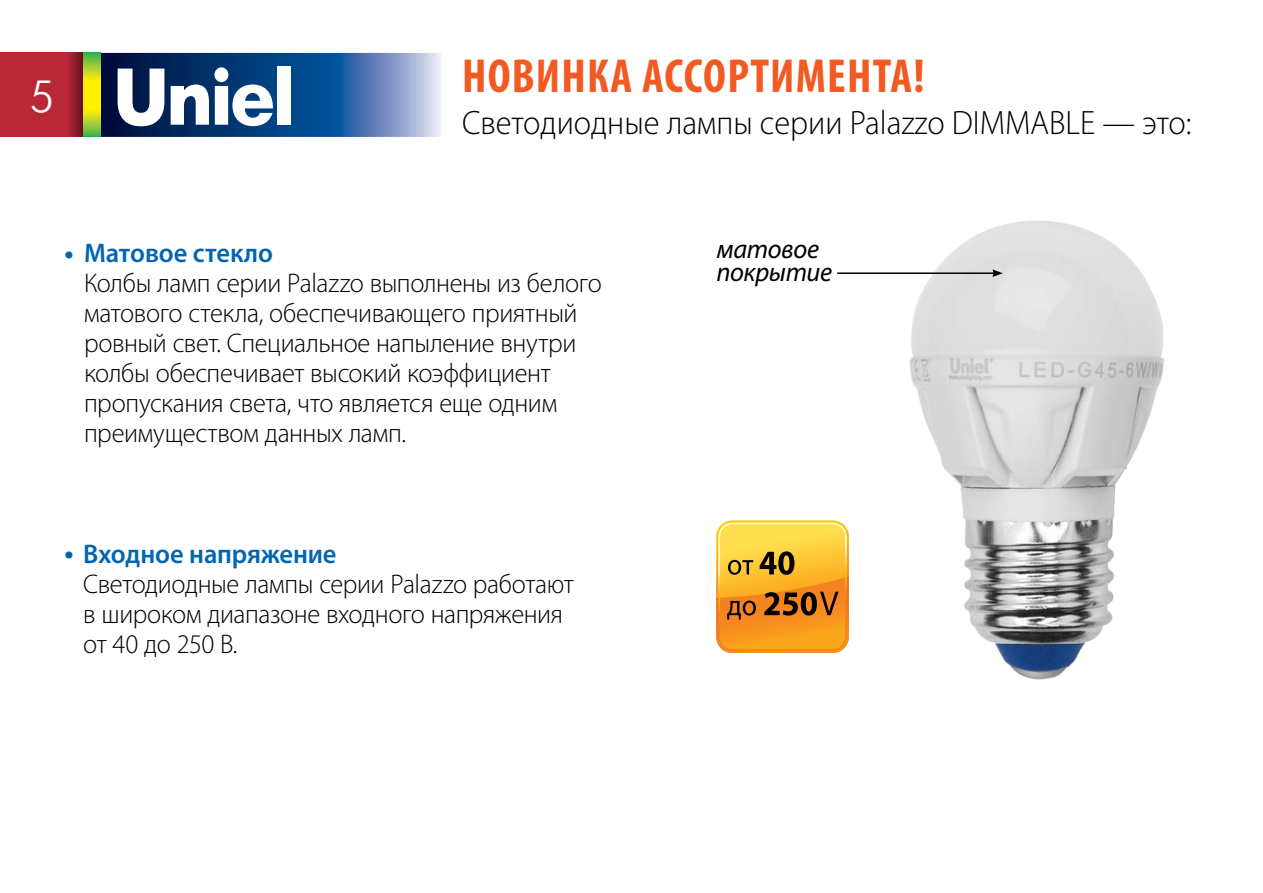
<style>
.page{position:relative;width:1263px;height:893px;background:#fff}
.page>*{position:absolute;margin:0;border:0;box-sizing:border-box;transform-origin:0 0}
.t1{font:700 condensed 48px "Myriad Pro";letter-spacing:.025em;color:#f15a22}
.t2{font:45px "Futuris Light C";color:#fff}
.t3{font:300 33.9px "Myriad Pro";color:#000;scale:.96 1}
.t4{font:300 27px/30px "Myriad Pro";letter-spacing:-.015em;color:#000}
.t5{font:italic 27px/22.5px "Myriad Pro";letter-spacing:-.015em;color:#000}
.s1{font-weight:700;color:#0066b3}
.s2{font-weight:600;color:#0066b3}
</style>
<div class="page">
<svg style="left:101px;top:53px;width:340px;height:84px;background:#3a6399"></svg>
<svg style="left:118px;top:69px;width:46px;height:57px"></svg>
<svg style="left:171px;top:67px;width:102px;height:59px"></svg>
<div style="left:277px;top:66px;width:13px;height:59px;background:#fff"></div>
<svg style="left:0;top:53px;width:84px;height:84px;background:#b02834"></svg>
<svg style="left:84px;top:53px;width:17px;height:84px"></svg>
<img style="left:910px;top:221px;width:254px;height:459px">
<hr style="left:837px;top:272px;width:158px;height:2px;background:#000">
<svg style="left:992px;top:269px;width:11px;height:8px"></svg>
<svg style="left:716px;top:520px;width:133px;height:133px;background:#e4a22e"></svg>
<h2 class="t2" style="left:30px;top:74px;width:26px">5</h2>
<h1 class="t1" style="left:462px;top:46px;width:464px">НОВИНКА АССОРТИМЕНТА!</h1>
<p class="t3" style="left:462px;top:104px;width:761px">Светодиодные лампы cерии Palazzo DIMMABLE — это:</p>
<p class="t4" style="left:84px;top:239px;width:519px;text-indent:-20px"><span class="s1">•</span> <span class="s2">Матовое стекло<br></span>Колбы ламп серии Palazzo выполнены из белого матового стекла, обеспечивающего приятный ровный свет. Специальное напыление внутри колбы обеспечивает высокий коэффициент пропускания света, что является еще одним преимуществом данных ламп.</p>
<p class="t5" style="left:716px;top:237px;width:117px">матовое покрытие</p>
<p class="t4" style="left:83px;top:539px;width:492px;text-indent:-19px"><span class="s1">•</span> <span class="s2">Входное напряжение<br></span>Светодиодные лампы серии Palazzo работают в широком диапазоне входного напряжения от 40 до 250 В.</p>
</div>
